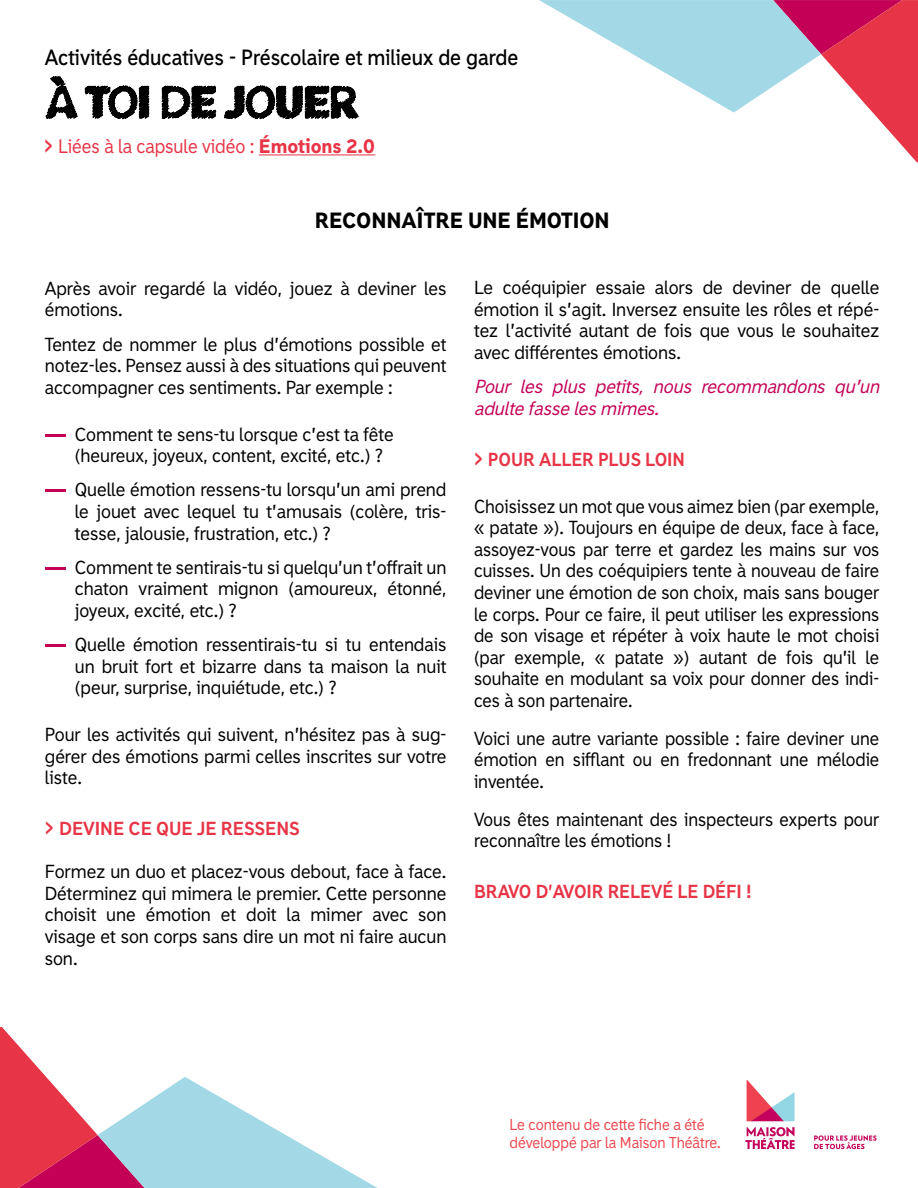
<style>
.page{position:relative;width:918px;height:1188px;background:#fff}
.page>*{position:absolute;margin:0;border:0;box-sizing:border-box;transform-origin:0 0}
.t1{font:700 21px "Madras";color:#000}
.t2{font:900 21px "Madras";letter-spacing:-.005em;color:#000}
.t3{font:18.6px "Madras";color:#e73446}
.t4{font:18px/21.6px "Madras";color:#000;text-align:justify}
.t5{font:800 18px "Madras";color:#e73446}
.t6{font:italic 18px/21.6px "Madras";color:#c30055}
.t7{font:15px/18px "Madras";color:#ed4850}
.s1{font-weight:800;font-size:21px}
.s2{font-weight:900}
.s3{font-size:21px}
</style>
<div class="page">
<svg style="left:45px;top:76px;width:331px;height:79px"></svg>
<svg style="left:539px;top:0;width:379px;height:162px"></svg>
<img style="left:745px;top:1080px;width:132px;height:70px">
<svg style="left:0;top:1027px;width:377px;height:161px"></svg>
<hr style="left:259px;top:154px;width:116px;height:1px;background:#e73446">
<hr style="left:45px;top:434px;width:21px;height:3px;background:#c30055">
<hr style="left:45px;top:489px;width:21px;height:3px;background:#c30055">
<hr style="left:45px;top:567px;width:21px;height:3px;background:#c30055">
<hr style="left:45px;top:644px;width:21px;height:3px;background:#c30055">
<p class="t1" style="left:45px;top:44px;width:475px">Activités éducatives - Préscolaire et milieux de garde</p>
<p class="t3" style="left:44px;top:135px;width:332px"><span class="s1">&gt;</span> Liées à la capsule vidéo : <span class="s2">Émotions 2.0</span></p>
<p class="t2" style="left:315px;top:207px;width:296px">RECONNAÎTRE UNE ÉMOTION</p>
<p class="t4" style="left:45px;top:277px;width:403px">Après avoir regardé la vidéo, jouez à deviner les émotions.</p>
<p class="t4" style="left:45px;top:333px;width:403px">Tentez de nommer le plus d’émotions possible et notez-les. Pensez aussi à des situations qui peuvent accompagner ces sentiments. Par exemple :</p>
<p class="t4" style="left:75px;top:423px;width:320px">Comment te sens-tu lorsque c’est ta fête (heureux, joyeux, content, excité, etc.) ?</p>
<p class="t4" style="left:75px;top:479px;width:373px">Quelle émotion ressens-tu lorsqu’un ami prend le jouet avec lequel tu t’amusais (colère, tris&shy;tesse, jalousie, frustration, etc.) ?</p>
<p class="t4" style="left:75px;top:556px;width:373px">Comment te sentirais-tu si quelqu’un t’offrait un chaton vraiment mignon (amoureux, étonné, joyeux, excité, etc.) ?</p>
<p class="t4" style="left:75px;top:634px;width:373px">Quelle émotion ressentirais-tu si tu entendais un bruit fort et bizarre dans ta maison la nuit (peur, surprise, inquiétude, etc.) ?</p>
<p class="t4" style="left:45px;top:724px;width:403px">Pour les activités qui suivent, n’hésitez pas à sug&shy;gérer des émotions parmi celles inscrites sur votre liste.</p>
<p class="t5" style="left:45px;top:817px;width:256px"><span class="s3">&gt;</span> DEVINE CE QUE JE RESSENS</p>
<p class="t4" style="left:45px;top:861px;width:403px">Formez un duo et placez-vous debout, face à face.<br>Déterminez qui mimera le premier. Cette personne choisit une émotion et doit la mimer avec son visage et son corps sans dire un mot ni faire aucun son.</p>
<p class="t4" style="left:474px;top:277px;width:407px">Le coéquipier essaie alors de deviner de quelle émotion il s’agit. Inversez ensuite les rôles et répé&shy;tez l’activité autant de fois que vous le souhaitez avec différentes émotions.</p>
<p class="t6" style="left:474px;top:376px;width:407px">Pour les plus petits, nous recommandons qu’un adulte fasse les mimes.</p>
<p class="t5" style="left:474px;top:448px;width:212px"><span class="s3">&gt;</span> POUR ALLER PLUS LOIN</p>
<p class="t4" style="left:474px;top:495px;width:407px">Choisissez un mot que vous aimez bien (par exemple, « patate »). Toujours en équipe de deux, face à face, assoyez-vous par terre et gardez les mains sur vos cuisses. Un des coéquipiers tente à nouveau de faire deviner une émotion de son choix, mais sans bouger le corps. Pour ce faire, il peut utiliser les expressions de son visage et répéter à voix haute le mot choisi (par exemple, « patate ») autant de fois qu’il le souhaite en modulant sa voix pour donner des indi&shy;ces à son partenaire.</p>
<p class="t4" style="left:474px;top:727px;width:407px">Voici une autre variante possible : faire deviner une émotion en sifflant ou en fredonnant une mélodie inventée.</p>
<p class="t4" style="left:474px;top:808px;width:407px">Vous êtes maintenant des inspecteurs experts pour reconnaître les émotions !</p>
<p class="t5" style="left:474px;top:880px;width:279px">BRAVO D’AVOIR RELEVÉ LE DÉFI !</p>
<p class="t7" style="left:510px;top:1116px;width:213px">Le contenu de cette fiche a été développé par la Maison Théâtre.</p>
</div>
